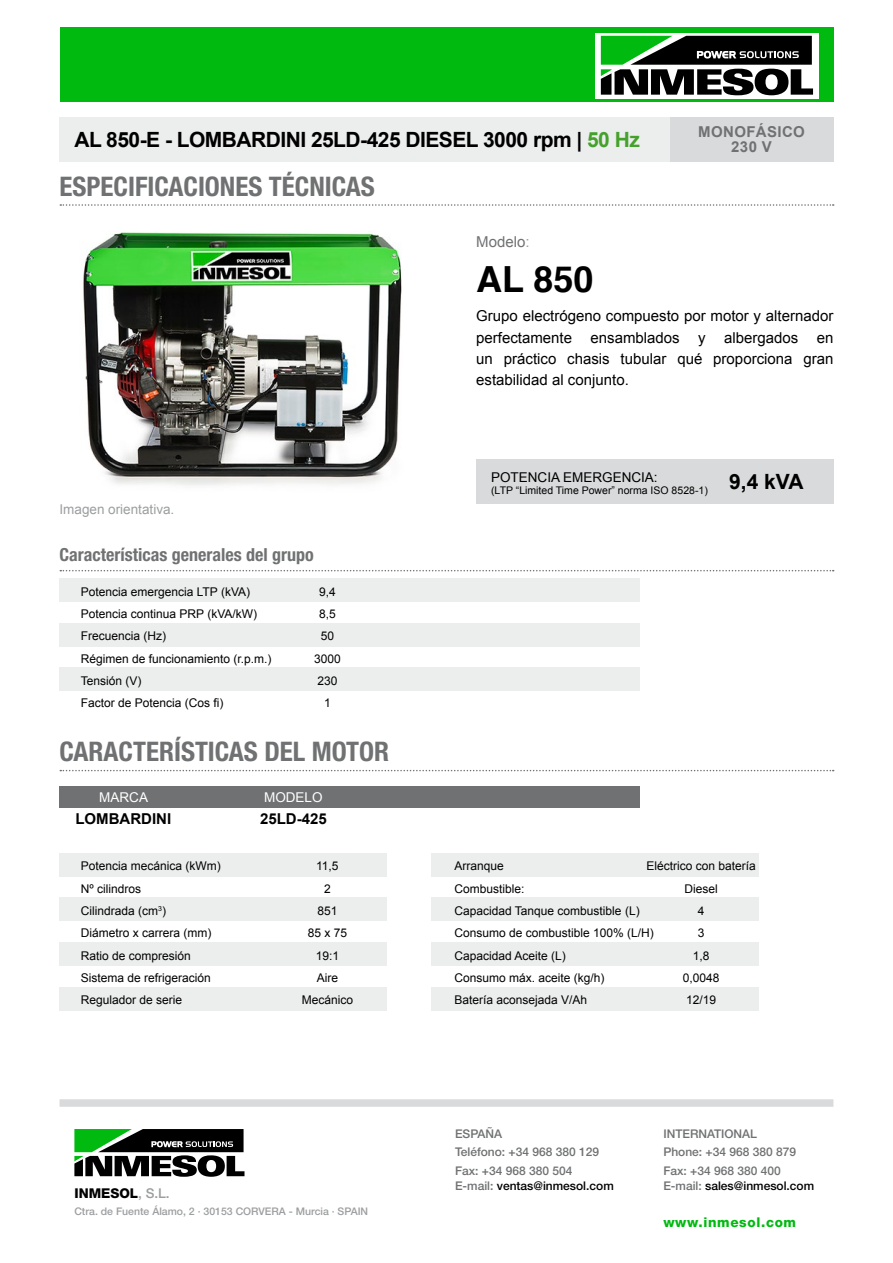
<style>
.page{position:relative;width:893px;height:1263px;background:#fff}
.page>*{position:absolute;margin:0;border:0;box-sizing:border-box;transform-origin:0 0}
.t1{font:700 36px "Helvetica";color:#000}
.t2{font:700 condensed 27px "Helvetica Neue LT Std";color:#707172}
.t3{font:700 21px "Arial";letter-spacing:-.025em;color:#000}
.t4{font:700 condensed 18px "Helvetica Neue LT Std";color:#707172}
.t5{font:15px/21.3px "Arial";color:#000;text-align:justify}
.t6{font:700 15px "Arial";color:#000}
.t7{font:700 15px/15px "Arial";letter-spacing:.025em;color:#707172;text-align:center}
.t8{font:15px "Arial";color:#707172}
.t9{font:13.5px "Arial";color:#000}
.t10{font:13.5px "Arial";color:#9c9e9f}
.t11{font:800 13.5px "Helvetica Neue LT Std";letter-spacing:.05em;color:#01ba10}
.t12{font:800 13.5px "Helvetica Neue LT Std";color:#000}
.t13{font:13.5px "Arial";color:#fff}
.t14{font:12px "Arial";color:#000}
.t15{font:500 12px/18.6px "Helvetica Neue LT Std";color:#707172}
.t16{font:500 12px "Helvetica Neue LT Std";color:#000}
.t17{font:500 10.5px "Helvetica Neue LT Std";color:#9c9e9f}
.t18{font:10.5px "Arial";color:#000}
.s1{color:#44a12b}
.s2{color:#9c9e9f}
.s3{font-weight:500;color:#9c9e9f}
.s4{color:#707172}
</style>
<div class="page">
<div style="left:60px;top:28px;width:773px;height:74px;background:#00ba0f"></div>
<svg style="left:595px;top:33px;width:224px;height:65px;background:#f8faf8"></svg>
<svg style="left:601px;top:36px;width:212px;height:59px;background:#445946"></svg>
<div style="left:60px;top:1099px;width:773px;height:8px;background:#d9dadb"></div>
<svg style="left:74px;top:1129px;width:170px;height:48px"></svg>
<div style="left:60px;top:117px;width:610px;height:45px;background:#eceded"></div>
<div style="left:670px;top:117px;width:163px;height:45px;background:#d9dadb"></div>
<img style="left:83px;top:232px;width:319px;height:254px">
<svg style="left:60px;top:204px;width:774px;height:2px"></svg>
<svg style="left:60px;top:570px;width:774px;height:1px"></svg>
<div style="left:60px;top:578px;width:580px;height:24px;background:#eceded"></div>
<div style="left:60px;top:623px;width:580px;height:23px;background:#eceded"></div>
<div style="left:60px;top:668px;width:580px;height:23px;background:#eceded"></div>
<div style="left:60px;top:853px;width:327px;height:23px;background:#eceded"></div>
<div style="left:432px;top:853px;width:327px;height:23px;background:#eceded"></div>
<div style="left:432px;top:898px;width:327px;height:23px;background:#eceded"></div>
<div style="left:432px;top:942px;width:327px;height:24px;background:#eceded"></div>
<div style="left:432px;top:987px;width:327px;height:23px;background:#eceded"></div>
<div style="left:60px;top:898px;width:327px;height:23px;background:#eceded"></div>
<div style="left:60px;top:942px;width:327px;height:24px;background:#eceded"></div>
<div style="left:60px;top:987px;width:327px;height:23px;background:#eceded"></div>
<svg style="left:60px;top:770px;width:774px;height:1px"></svg>
<div style="left:60px;top:787px;width:580px;height:21px;background:#707172"></div>
<div style="left:476px;top:459px;width:357px;height:45px;background:#d9dadb"></div>
<h3 class="t3" style="left:74px;top:126px;width:567px">AL 850-E - LOMBARDINI 25LD-425 DIESEL 3000 rpm | <span class="s1">50 Hz</span></h3>
<p class="t7" style="left:698px;top:125px;width:108px">MONOFÁSICO<br>230 V</p>
<h2 class="t2" style="left:60px;top:170px;width:317px">ESPECIFICACIONES TÉCNICAS</h2>
<p class="t8" style="left:476px;top:232px;width:55px">Modelo<span class="s2">:</span></p>
<h1 class="t1" style="left:476px;top:250px;width:119px">AL 850</h1>
<p class="t5" style="left:476px;top:306px;width:359px">Grupo electrógeno compuesto por motor y alternador perfectamente ensamblados y albergados en un práctico chasis tubular qué proporciona gran estabilidad al conjunto.</p>
<p class="t10" style="left:60px;top:500px;width:116px">Imagen orientativa.</p>
<h3 class="t4" style="left:60px;top:544px;width:256px">Características generales del grupo</h3>
<p class="t14" style="left:81px;top:583px;width:171px">Potencia emergencia LTP (kVA)</p>
<p class="t14" style="left:319px;top:583px;width:18px">9,4</p>
<p class="t14" style="left:81px;top:606px;width:178px">Potencia continua PRP (kVA/kW)</p>
<p class="t14" style="left:319px;top:606px;width:18px">8,5</p>
<p class="t14" style="left:81px;top:628px;width:87px">Frecuencia (Hz)</p>
<p class="t14" style="left:321px;top:628px;width:15px">50</p>
<p class="t14" style="left:81px;top:650px;width:192px">Régimen de funcionamiento (r.p.m.)</p>
<p class="t14" style="left:314px;top:650px;width:28px">3000</p>
<p class="t14" style="left:81px;top:673px;width:62px">Tensión (V)</p>
<p class="t14" style="left:317px;top:673px;width:22px">230</p>
<p class="t14" style="left:81px;top:695px;width:144px">Factor de Potencia (Cos fi)</p>
<p class="t14" style="left:324px;top:695px;width:8px">1</p>
<h2 class="t2" style="left:60px;top:735px;width:331px">CARACTERÍSTICAS DEL MOTOR</h2>
<p class="t13" style="left:99px;top:789px;width:50px">MARCA</p>
<p class="t13" style="left:264px;top:789px;width:60px">MODELO</p>
<p class="t6" style="left:75px;top:809px;width:97px">LOMBARDINI</p>
<p class="t6" style="left:260px;top:809px;width:68px">25LD-425</p>
<p class="t14" style="left:81px;top:858px;width:142px">Potencia mecánica (kWm)</p>
<p class="t14" style="left:316px;top:858px;width:24px">11,5</p>
<p class="t14" style="left:81px;top:880px;width:62px">Nº cilindros</p>
<p class="t14" style="left:324px;top:880px;width:8px">2</p>
<p class="t14" style="left:81px;top:903px;width:87px">Cilindrada (cm<sup>3</sup>)</p>
<p class="t14" style="left:317px;top:903px;width:22px">851</p>
<p class="t14" style="left:81px;top:925px;width:132px">Diámetro x carrera (mm)</p>
<p class="t14" style="left:308px;top:925px;width:41px">85 x 75</p>
<p class="t14" style="left:81px;top:947px;width:112px">Ratio de compresión</p>
<p class="t14" style="left:316px;top:947px;width:25px">19:1</p>
<p class="t14" style="left:81px;top:970px;width:132px">Sistema de refrigeración</p>
<p class="t14" style="left:317px;top:970px;width:23px">Aire</p>
<p class="t14" style="left:81px;top:992px;width:103px">Regulador de serie</p>
<p class="t14" style="left:302px;top:992px;width:53px">Mecánico</p>
<p class="t12" style="left:74px;top:1185px;width:97px">INMESOL<span class="s3">, S.L.</span></p>
<p class="t17" style="left:74px;top:1205px;width:295px">Ctra. de Fuente Álamo, 2 · 30153 CORVERA - Murcia · SPAIN</p>
<p class="t9" style="left:491px;top:468px;width:168px">POTENCIA EMERGENCIA:</p>
<p class="t18" style="left:491px;top:484px;width:314px">(LTP “Limited Time Power” norma ISO 8528-1) <sup>9,4</sup> <sup>kVA</sup></p>
<p class="t14" style="left:454px;top:858px;width:51px">Arranque</p>
<p class="t14" style="left:646px;top:858px;width:111px">Eléctrico con batería</p>
<p class="t14" style="left:454px;top:880px;width:72px">Combustible:</p>
<p class="t14" style="left:684px;top:880px;width:35px">Diesel</p>
<p class="t14" style="left:454px;top:903px;width:187px">Capacidad Tanque combustible (L)</p>
<p class="t14" style="left:698px;top:903px;width:8px">4</p>
<p class="t14" style="left:454px;top:925px;width:201px">Consumo de combustible 100% (L/H)</p>
<p class="t14" style="left:698px;top:925px;width:8px">3</p>
<p class="t14" style="left:454px;top:947px;width:113px">Capacidad Aceite (L)</p>
<p class="t14" style="left:693px;top:947px;width:18px">1,8</p>
<p class="t14" style="left:454px;top:970px;width:152px">Consumo máx. aceite (kg/h)</p>
<p class="t14" style="left:683px;top:970px;width:38px">0,0048</p>
<p class="t14" style="left:454px;top:992px;width:134px">Batería aconsejada V/Ah</p>
<p class="t14" style="left:686px;top:992px;width:32px">12/19</p>
<p class="t15" style="left:455px;top:1124px;width:146px">ESPAÑA<br>Teléfono: +34 968 380 129<br>Fax: +34 968 380 504</p>
<p class="t16" style="left:455px;top:1178px;width:160px"><span class="s4">E-mail:</span> ventas@inmesol.com</p>
<p class="t15" style="left:663px;top:1124px;width:134px">INTERNATIONAL<br>Phone: +34 968 380 879<br>Fax: +34 968 380 400</p>
<p class="t16" style="left:663px;top:1178px;width:152px"><span class="s4">E-mail:</span> sales@inmesol.com</p>
<p class="t11" style="left:663px;top:1214px;width:134px">www.inmesol.com</p>
</div>
